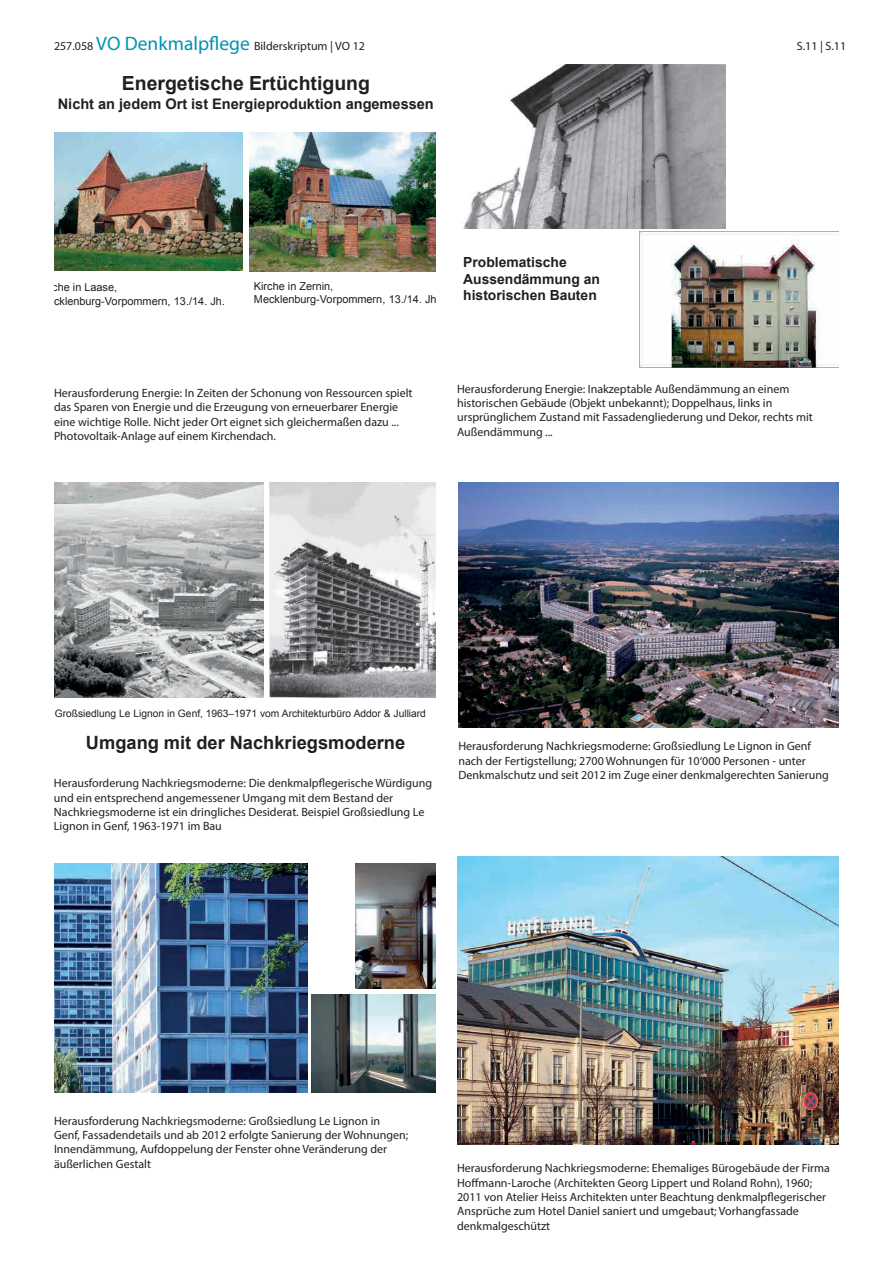
<style>
.page{position:relative;width:893px;height:1263px;background:#fff}
.page>*{position:absolute;margin:0;border:0;box-sizing:border-box;transform-origin:0 0}
.t1{font:700 19.5px "Arial";color:#231f20}
.t2{font:700 18.3px "Arial";color:#231f20}
.t3{font:700 14.55px "Arial";color:#231f20}
.t4{font:700 13.95px/16.6px "Arial";color:#231f20}
.t5{font:12px/14.4px "Myriad Pro";color:#231f20}
.t6{font:10.95px/13.2px "Arial";color:#231f20}
.t7{font:10.35px "Arial";letter-spacing:-.005em;color:#231f20}
.t8{font:9.45px "Arial";color:#231f20}
.s1{font-size:19.5px;color:#0092b2}
</style>
<div class="page">
<img style="left:457px;top:856px;width:382px;height:288px">
<img style="left:355px;top:863px;width:81px;height:125px">
<img style="left:312px;top:994px;width:124px;height:99px">
<img style="left:54px;top:863px;width:254px;height:230px">
<img style="left:458px;top:482px;width:380px;height:245px">
<img style="left:54px;top:133px;width:188px;height:138px">
<img style="left:249px;top:133px;width:187px;height:138px">
<img style="left:463px;top:65px;width:263px;height:163px">
<img style="left:639px;top:232px;width:200px;height:135px">
<img style="left:54px;top:482px;width:210px;height:215px">
<img style="left:270px;top:482px;width:166px;height:215px">
<p class="t5" style="left:54px;top:39px;width:312px">257.058 <span class="s1">VO Denkmalpflege</span> Bilderskriptum | VO 12</p>
<p class="t5" style="left:797px;top:39px;width:51px">S.11 | S.11</p>
<h1 class="t1" style="left:122px;top:71px;width:250px">Energetische Ertüchtigung</h1>
<p class="t3" style="left:58px;top:94px;width:378px">Nicht an jedem Ort ist Energieproduktion angemessen</p>
<p class="t6" style="left:39px;top:281px;width:188px">Kirche in Laase,<br>Mecklenburg-Vorpommern, 13./14. Jh.</p>
<p class="t6" style="left:254px;top:279px;width:187px">Kirche in Zernin,<br>Mecklenburg-Vorpommern, 13./14. Jh.</p>
<p class="t4" style="left:463px;top:254px;width:138px">Problematische<br>Aussendämmung an historischen Bauten</p>
<p class="t5" style="left:54px;top:385px;width:360px">Herausforderung Energie: In Zeiten der Schonung von Ressourcen spielt das Sparen von Energie und die Erzeugung von erneuerbarer Energie eine wichtige Rolle. Nicht jeder Ort eignet sich gleichermaßen dazu ...<br>Photovoltaik-Anlage auf einem Kirchendach.</p>
<p class="t5" style="left:457px;top:381px;width:357px">Herausforderung Energie: Inakzeptable Außendämmung an einem historischen Gebäude (Objekt unbekannt); Doppelhaus, links in ursprünglichem Zustand mit Fassadengliederung und Dekor, rechts mit Außendämmung ...</p>
<p class="t7" style="left:55px;top:706px;width:373px">Großsiedlung Le Lignon in Genf, 1963–1971 vom Architekturbüro Addor &amp; Julliard</p>
<h2 class="t2" style="left:86px;top:730px;width:321px">Umgang mit der Nachkriegsmoderne</h2>
<p class="t5" style="left:54px;top:776px;width:380px">Herausforderung Nachkriegsmoderne: Die denkmalpflegerische Würdigung und ein entsprechend angemessener Umgang mit dem Bestand der Nachkriegsmoderne ist ein dringliches Desiderat. Beispiel Großsiedlung Le Lignon in Genf, 1963-1971 im Bau</p>
<p class="t8" style="left:470px;top:736px;width:346px">Großsiedlung Le Lignon in Genf, 1963–1971 vom Architekturbüro Addor &amp; Julliard</p>
<p class="t5" style="left:458px;top:739px;width:372px">Herausforderung Nachkriegsmoderne: Großsiedlung Le Lignon in Genf nach der Fertigstellung; 2700 Wohnungen für 10‘000 Personen - unter<br>Denkmalschutz und seit 2012 im Zuge einer denkmalgerechten Sanierung</p>
<p class="t5" style="left:54px;top:1113px;width:356px">Herausforderung Nachkriegsmoderne: Großsiedlung Le Lignon in Genf, Fassadendetails und ab 2012 erfolgte Sanierung der Wohnungen; Innendämmung, Aufdoppelung der Fenster ohne Veränderung der äußerlichen Gestalt</p>
<p class="t5" style="left:457px;top:1161px;width:374px">Herausforderung Nachkriegsmoderne: Ehemaliges Bürogebäude der Firma Hoffmann-Laroche (Architekten Georg Lippert und Roland Rohn), 1960; 2011 von Atelier Heiss Architekten unter Beachtung denkmalpflegerischer Ansprüche zum Hotel Daniel saniert und umgebaut; Vorhangfassade denkmalgeschützt</p>
</div>
